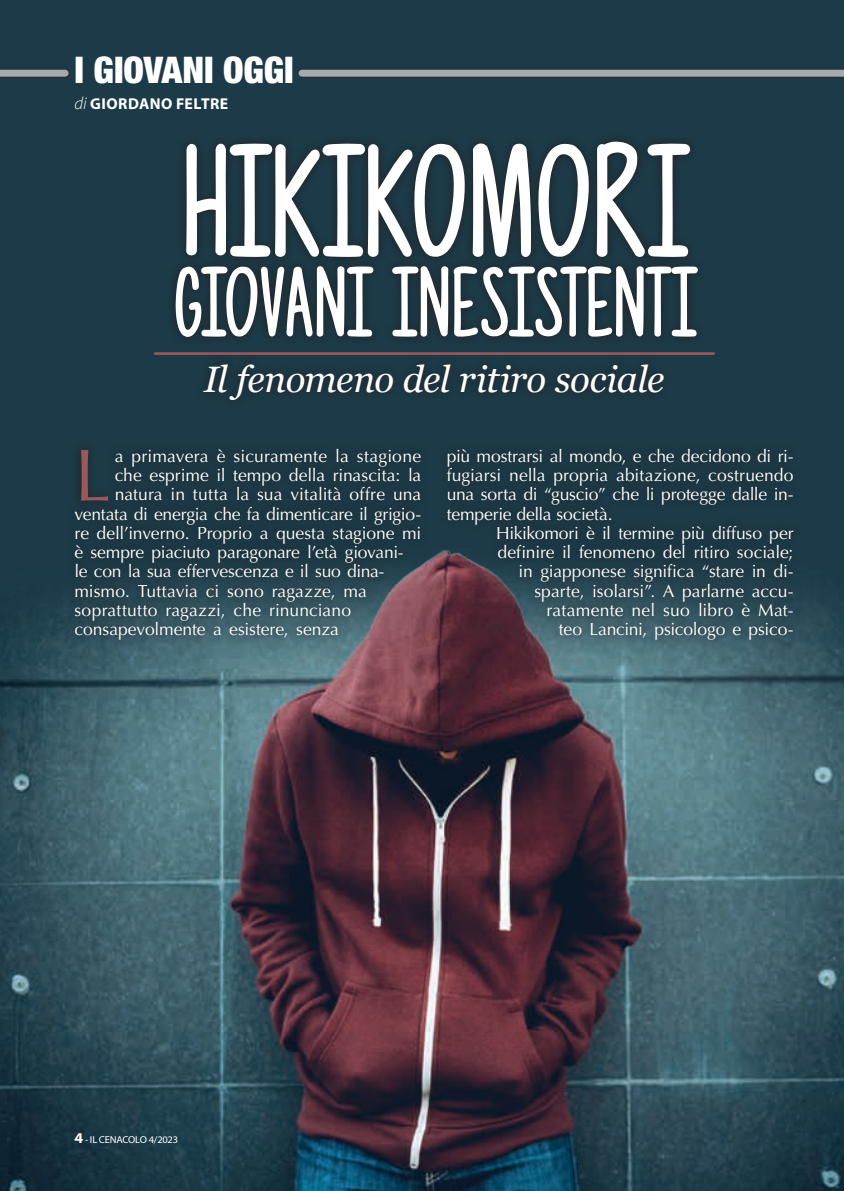
<style>
.page{position:relative;width:844px;height:1191px;background:#fff}
.page>*{position:absolute;margin:0;border:0;box-sizing:border-box;transform-origin:0 0}
.t1{font:141.75px "Photographs";letter-spacing:.03em;color:#fff}
.t2{font:87.85px "Photographs";letter-spacing:.025em;color:#fff}
.t3{font:73.67px "Optima LT Std";color:#9c5859}
.t4{font:italic 36.75px "Georgia";letter-spacing:-.015em;color:#fff}
.t5{font:900 condensed 36.75px "Helvetica Neue LT Std";letter-spacing:-.005em;color:#fff}
.t6{font:17.5px/19.2px "Optima LT Std";letter-spacing:-.005em;color:#fff;text-align:justify}
.t7{font:700 15.75px "Myriad Pro";letter-spacing:.03em;color:#fff}
.t8{font:10.15px "Myriad Pro";letter-spacing:-.02em;color:#fff;scale:1.04 1}
.s1{font-weight:300;font-style:italic;font-size:17.5px}
.s2{font-weight:700;font-size:15.05px}
</style>
<div class="page">
<div style="left:0;top:0;width:843px;height:1191px;background:#1c3a47"></div>
<img style="left:0;top:553px;width:843px;height:638px">
<div style="left:66px;top:440px;width:363px;height:208px;background:#231f20;opacity:.9"></div>
<div style="left:438px;top:440px;width:363px;height:208px;background:#231f20;opacity:.9"></div>
<div style="left:166px;top:133px;width:540px;height:213px;background:#231f20;opacity:.9"></div>
<div style="left:195px;top:355px;width:477px;height:54px;background:#1c3743"></div>
<hr style="left:155px;top:352px;width:558px;height:3px;background:#9c5859">
<div style="left:0;top:68px;width:71px;height:11px;background:#231f20;opacity:.75"></div>
<div style="left:0;top:70px;width:65px;height:7px;background:#a8a9ad"></div>
<div style="left:296px;top:68px;width:547px;height:11px;background:#231f20;opacity:.75"></div>
<div style="left:302px;top:70px;width:541px;height:7px;background:#a8a9ad"></div>
<h3 class="t5" style="left:74px;top:47px;width:221px">I GIOVANI OGGI</h3>
<p class="t7" style="left:74px;top:95px;width:155px"><span class="s1">di</span> GIORDANO FELTRE</p>
<h1 class="t1" style="left:184px;top:110px;width:502px">HIKIKOMORI</h1>
<h2 class="t2" style="left:174px;top:246px;width:521px">GIOVANI INESISTENTI</h2>
<h3 class="t4" style="left:204px;top:352px;width:462px">Il fenomeno del ritiro sociale</h3>
<h3 class="t3" style="left:74px;top:432px;width:38px">L</h3>
<p class="t6" style="left:115px;top:446px;width:308px">a primavera è sicuramente la stagione</p>
<p class="t6" style="left:115px;top:466px;width:308px">che esprime il tempo della rinascita: la</p>
<p class="t6" style="left:115px;top:485px;width:308px">natura in tutta la sua vitalità offre una</p>
<p class="t6" style="left:74px;top:504px;width:348px">ventata di energia che fa dimenticare il grigio-</p>
<p class="t6" style="left:74px;top:523px;width:348px">re dell’inverno. Proprio a questa stagione mi</p>
<p class="t6" style="left:74px;top:543px;width:330px">è sempre piaciuto paragonare l’età giovani-</p>
<p class="t6" style="left:74px;top:562px;width:311px">le con la sua effervescenza e il suo dina-</p>
<p class="t6" style="left:74px;top:581px;width:294px">mismo. Tuttavia ci sono ragazze, ma</p>
<p class="t6" style="left:74px;top:600px;width:278px">soprattutto ragazzi, che rinunciano</p>
<p class="t6" style="left:74px;top:620px;width:266px">consapevolmente a esistere, senza</p>
<p class="t6" style="left:446px;top:446px;width:348px">più mostrarsi al mondo, e che decidono di ri&shy;fugiarsi nella propria abitazione, costruendo una sorta di “guscio” che li protegge dalle in&shy;temperie della società.</p>
<p class="t6" style="left:496px;top:523px;width:299px;text-align:right">Hikikomori è il termine più diffuso per definire il fenomeno del ritiro sociale; in giapponese significa “stare in di&shy;sparte, isolarsi”. A parlarne accu&shy;ratamente nel suo libro è Mat-<br>teo Lancini, psicologo e psico-</p>
<p class="t8" style="left:74px;top:1134px;width:101px"><span class="s2">4</span> - IL CENACOLO 4/2023</p>
</div>
